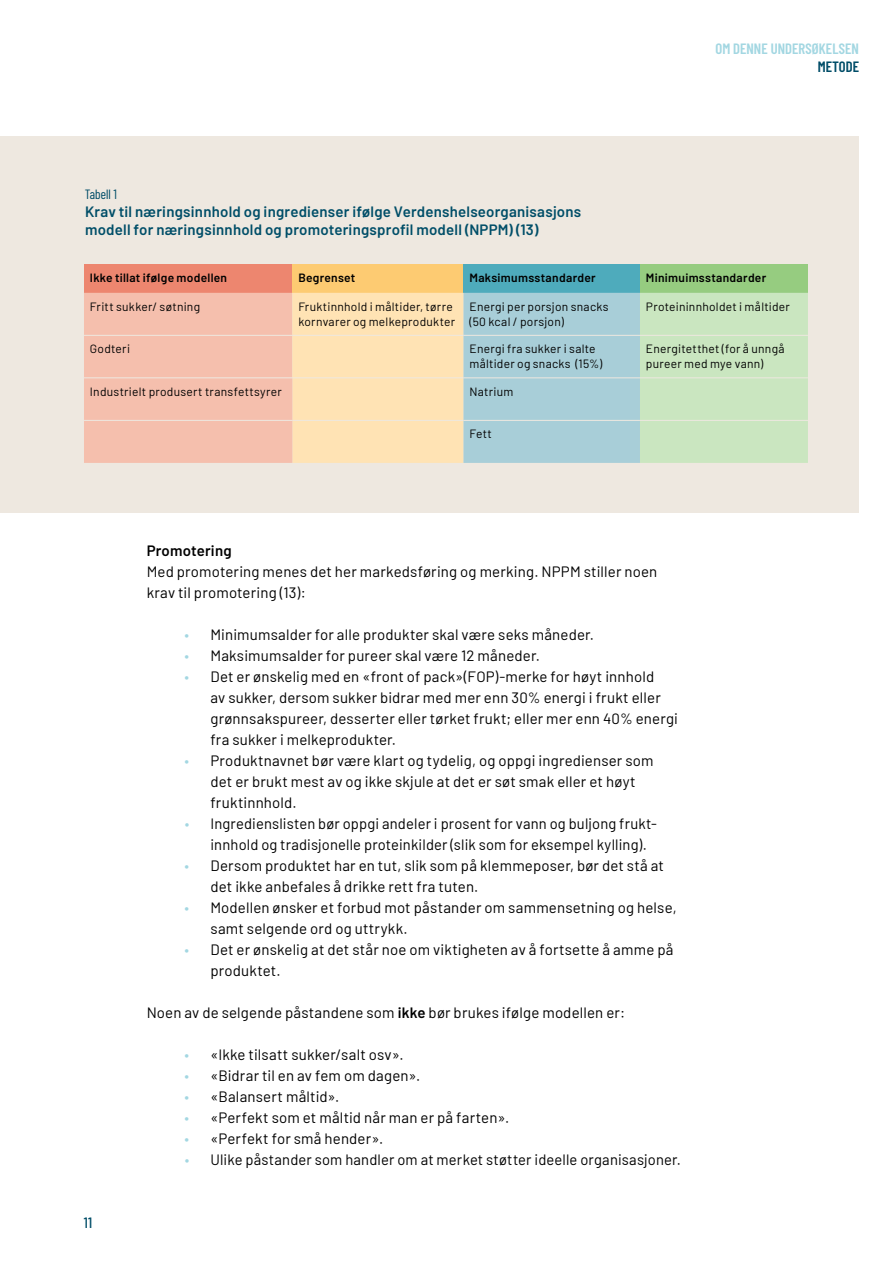
<style>
.page{position:relative;width:893px;height:1263px;background:#fff}
.page>*{position:absolute;margin:0;border:0;box-sizing:border-box;transform-origin:0 0}
.Brødtekst{font:15px/21px "Barlow";letter-spacing:.01em;color:#000}
.Tabell_head{font:600 15px/18px "Barlow";letter-spacing:.015em;color:#004e68}
.Tittel_4_12_5___14_semibold{font:600 15px "Barlow Condensed";letter-spacing:.01em;color:#a3d7e2}
.Mellomtittel{font:600 15px "Barlow";letter-spacing:.015em;color:#000}
.Tittel_4_12_5___14_semibold-2{font:600 15px "Barlow Condensed";letter-spacing:.005em;color:#004d68}
.t1{font:500 15px "Barlow Condensed";color:#004e68}
.Figur_labels{font:13.5px "Barlow Condensed";letter-spacing:.005em;color:#004d68}
.Tabell__brød{font:12px/15px "Barlow";letter-spacing:.02em;color:#000}
.Tabell_Sum{font:600 12px "Barlow";letter-spacing:.025em;color:#000}
.s1{color:#a3d7e2}
.s2{font-weight:600}
</style>
<div class="page">
<div style="left:0;top:136px;width:859px;height:376px;background:#eee8e0"></div>
<div style="left:84px;top:264px;width:208px;height:29px;background:#ed866f"></div>
<div style="left:292px;top:264px;width:171px;height:29px;background:#fdcb72"></div>
<div style="left:463px;top:264px;width:177px;height:29px;background:#4eabbc"></div>
<div style="left:640px;top:264px;width:168px;height:29px;background:#96cc80"></div>
<svg style="left:84px;top:293px;width:724px;height:170px;background:#dad4bd"></svg>
<hr style="left:84px;top:335px;width:208px;height:1px;background:#eee8e0">
<hr style="left:292px;top:335px;width:171px;height:1px;background:#eee8e0">
<hr style="left:463px;top:335px;width:177px;height:1px;background:#eee8e0">
<hr style="left:640px;top:335px;width:168px;height:1px;background:#eee8e0">
<hr style="left:84px;top:378px;width:208px;height:1px;background:#eee8e0">
<hr style="left:292px;top:378px;width:171px;height:1px;background:#eee8e0">
<hr style="left:463px;top:378px;width:177px;height:1px;background:#eee8e0">
<hr style="left:640px;top:378px;width:168px;height:1px;background:#eee8e0">
<hr style="left:84px;top:420px;width:208px;height:1px;background:#eee8e0">
<hr style="left:292px;top:420px;width:171px;height:1px;background:#eee8e0">
<hr style="left:463px;top:420px;width:177px;height:1px;background:#eee8e0">
<hr style="left:640px;top:420px;width:168px;height:1px;background:#eee8e0">
<p class="Figur_labels" style="left:85px;top:185px;width:33px">Tabell 1</p>
<p class="Tabell_head" style="left:85px;top:201px;width:498px">Krav til næringsinnhold og ingredienser ifølge Verdenshelseorganisasjons modell for næringsinnhold og promoteringsprofil modell (NPPM) (13)</p>
<p class="Tittel_4_12_5___14_semibold" style="left:715px;top:38px;width:145px">OM DENNE UNDERSØKELSEN</p>
<p class="Tittel_4_12_5___14_semibold-2" style="left:818px;top:56px;width:43px">METODE</p>
<p class="Tabell_Sum" style="left:90px;top:269px;width:139px">Ikke tillat ifølge modellen</p>
<p class="Tabell_Sum" style="left:298px;top:269px;width:59px">Begrenset</p>
<p class="Tabell_Sum" style="left:469px;top:269px;width:128px">Maksimumsstandarder</p>
<p class="Tabell_Sum" style="left:646px;top:269px;width:122px">Minimuimsstandarder</p>
<p class="Tabell__brød" style="left:90px;top:298px;width:112px">Fritt sukker/ søtning</p>
<p class="Tabell__brød" style="left:298px;top:298px;width:158px">Fruktinnhold i måltider, tørre kornvarer og melkeprodukter</p>
<p class="Tabell__brød" style="left:469px;top:298px;width:141px">Energi per porsjon snacks (50 kcal / porsjon)</p>
<p class="Tabell__brød" style="left:646px;top:298px;width:145px">Proteininnholdet i måltider</p>
<p class="Tabell__brød" style="left:90px;top:341px;width:42px">Godteri</p>
<p class="Tabell__brød" style="left:469px;top:341px;width:134px">Energi fra sukker i salte måltider og snacks (15%)</p>
<p class="Tabell__brød" style="left:646px;top:341px;width:140px">Energitetthet (for å unngå pureer med mye vann)</p>
<p class="Tabell__brød" style="left:90px;top:383px;width:193px">Industrielt produsert transfettsyrer</p>
<p class="Tabell__brød" style="left:469px;top:383px;width:45px">Natrium</p>
<p class="Tabell__brød" style="left:469px;top:426px;width:24px">Fett</p>
<p class="t1" style="left:84px;top:1212px;width:10px">11</p>
<p class="Mellomtittel" style="left:147px;top:540px;width:86px">Promotering</p>
<p class="Brødtekst" style="left:147px;top:560px;width:512px">Med promotering menes det her markedsføring og merking. NPPM stiller noen krav til promotering (13):</p>
<p class="Brødtekst" style="left:185px;top:623px;width:411px"><span class="s1">•</span> Minimumsalder for alle produkter skal være seks måneder.</p>
<p class="Brødtekst" style="left:185px;top:644px;width:357px"><span class="s1">•</span> Maksimumsalder for pureer skal være 12 måneder.</p>
<p class="Brødtekst" style="left:210px;top:665px;width:469px;text-indent:-26px"><span class="s1">•</span> Det er ønskelig med en «front of pack»(FOP)-merke for høyt innhold<br>av sukker, dersom sukker bidrar med mer enn 30% energi i frukt eller grønnsakspureer, desserter eller tørket frukt; eller mer enn 40% energi fra sukker i melkeprodukter.</p>
<p class="Brødtekst" style="left:210px;top:749px;width:445px;text-indent:-26px"><span class="s1">•</span> Produktnavnet bør være klart og tydelig, og oppgi ingredienser som det er brukt mest av og ikke skjule at det er søt smak eller et høyt fruktinnhold.</p>
<p class="Brødtekst" style="left:210px;top:812px;width:447px;text-indent:-26px"><span class="s1">•</span> Ingredienslisten bør oppgi andeler i prosent for vann og buljong frukt&shy;innhold og tradisjonelle proteinkilder (slik som for eksempel kylling).</p>
<p class="Brødtekst" style="left:210px;top:854px;width:455px;text-indent:-26px"><span class="s1">•</span> Dersom produktet har en tut, slik som på klemmeposer, bør det stå at det ikke anbefales å drikke rett fra tuten.</p>
<p class="Brødtekst" style="left:210px;top:896px;width:468px;text-indent:-26px"><span class="s1">•</span> Modellen ønsker et forbud mot påstander om sammensetning og helse, samt selgende ord og uttrykk.</p>
<p class="Brødtekst" style="left:210px;top:938px;width:465px;text-indent:-26px"><span class="s1">•</span> Det er ønskelig at det står noe om viktigheten av å fortsette å amme på produktet.</p>
<p class="Brødtekst" style="left:147px;top:1001px;width:480px">Noen av de selgende påstandene som <span class="s2">ikke</span> bør brukes ifølge modellen er:</p>
<p class="Brødtekst" style="left:185px;top:1043px;width:221px"><span class="s1">•</span> «Ikke tilsatt sukker/salt osv».</p>
<p class="Brødtekst" style="left:185px;top:1064px;width:237px"><span class="s1">•</span> «Bidrar til en av fem om dagen».</p>
<p class="Brødtekst" style="left:185px;top:1085px;width:156px"><span class="s1">•</span> «Balansert måltid».</p>
<p class="Brødtekst" style="left:185px;top:1106px;width:326px"><span class="s1">•</span> «Perfekt som et måltid når man er på farten».</p>
<p class="Brødtekst" style="left:185px;top:1127px;width:200px"><span class="s1">•</span> «Perfekt for små hender».</p>
<p class="Brødtekst" style="left:185px;top:1148px;width:498px"><span class="s1">•</span> Ulike påstander som handler om at merket støtter ideelle organisasjoner.</p>
</div>
